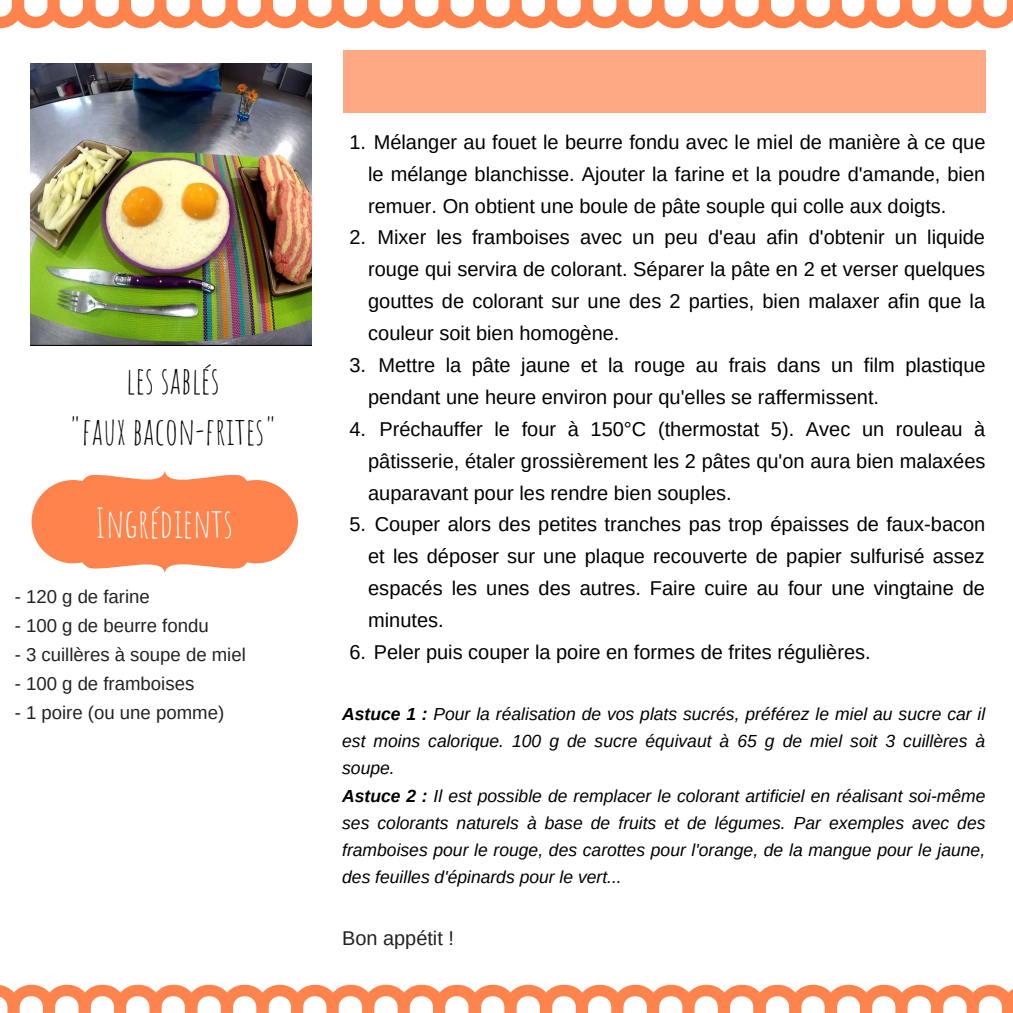
<style>
.page{position:relative;width:1013px;height:1013px;background:#fff}
.page>*{position:absolute;margin:0;border:0;box-sizing:border-box;transform-origin:0 0}
.t1{font:39.75px "Amatic SC";color:#fff}
.t2{font:37.12px/51.5px "Amatic SC";color:#000;text-align:center}
.t3{font:20px/31.9px "Arimo";color:#000;text-align:justify}
.t4{font:19.88px "Arimo";color:#222}
.t5{font:18.62px "Arimo";color:#222}
.t6{font:italic 17.5px/27.2px "Arimo";color:#000}
.s1{font-weight:700}
</style>
<div class="page">
<svg style="left:0;top:0;width:1012px;height:28px"></svg>
<svg style="left:32px;top:470px;width:266px;height:103px"></svg>
<div style="left:343px;top:51px;width:642px;height:61px;background:#ffa984"></div>
<svg style="left:0;top:984px;width:1012px;height:28px"></svg>
<img style="left:31px;top:64px;width:280px;height:281px">
<h2 class="t2" style="left:69px;top:353px;width:209px">les sablés<br>"faux bacon-frites"</h2>
<h1 class="t1" style="left:95px;top:497px;width:139px">Ingrédients</h1>
<p class="t5" style="left:15px;top:586px;width:137px">- 120 g de farine</p>
<p class="t5" style="left:15px;top:615px;width:195px">- 100 g de beurre fondu</p>
<p class="t5" style="left:15px;top:644px;width:233px">- 3 cuillères à soupe de miel</p>
<p class="t5" style="left:15px;top:673px;width:181px">- 100 g de framboises</p>
<p class="t5" style="left:15px;top:702px;width:211px">- 1 poire (ou une pomme)</p>
<p class="t3" style="left:349px;top:126px;width:637px">1. Mélanger au fouet le beurre fondu avec le miel de manière à ce que</p>
<p class="t3" style="left:368px;top:158px;width:618px">le mélange blanchisse. Ajouter la farine et la poudre d'amande, bien</p>
<p class="t3" style="left:368px;top:190px;width:580px">remuer. On obtient une boule de pâte souple qui colle aux doigts.</p>
<p class="t3" style="left:377px;top:221px;width:609px">Mixer les framboises avec un peu d'eau afin d'obtenir un liquide</p>
<p class="t3" style="left:368px;top:253px;width:618px">rouge qui servira de colorant. Séparer la pâte en 2 et verser quelques</p>
<p class="t3" style="left:368px;top:285px;width:618px">gouttes de colorant sur une des 2 parties, bien malaxer afin que la</p>
<p class="t3" style="left:368px;top:317px;width:253px">couleur soit bien homogène.</p>
<p class="t3" style="left:378px;top:349px;width:608px">Mettre la pâte jaune et la rouge au frais dans un film plastique</p>
<p class="t3" style="left:368px;top:381px;width:512px">pendant une heure environ pour qu'elles se raffermissent.</p>
<p class="t3" style="left:379px;top:413px;width:607px">Préchauffer le four à 150°C (thermostat 5). Avec un rouleau à</p>
<p class="t3" style="left:368px;top:445px;width:618px">pâtisserie, étaler grossièrement les 2 pâtes qu'on aura bien malaxées</p>
<p class="t3" style="left:368px;top:476px;width:365px">auparavant pour les rendre bien souples.</p>
<p class="t3" style="left:368px;top:508px;width:618px;text-indent:-19px">5. Couper alors des petites tranches pas trop épaisses de faux-bacon et les déposer sur une plaque recouverte de papier sulfurisé assez espacés les unes des autres. Faire cuire au four une vingtaine de minutes.</p>
<p class="t3" style="left:349px;top:636px;width:522px">6. Peler puis couper la poire en formes de frites régulières.</p>
<p class="t3" style="left:349px;top:221px;width:18px">2.</p>
<p class="t3" style="left:349px;top:349px;width:18px">3.</p>
<p class="t3" style="left:349px;top:413px;width:18px">4.</p>
<p class="t6" style="left:342px;top:700px;width:645px"><span class="s1">Astuce 1 :</span> Pour la réalisation de vos plats sucrés, préférez le miel au sucre car il est moins calorique. 100 g de sucre équivaut à 65 g de miel soit 3 cuillères à soupe.<br><span class="s1">Astuce 2 :</span> Il est possible de remplacer le colorant artificiel en réalisant soi-même ses colorants naturels à base de fruits et de légumes. Par exemples avec des framboises pour le rouge, des carottes pour l'orange, de la mangue pour le jaune, des feuilles d'épinards pour le vert...</p>
<p class="t4" style="left:342px;top:927px;width:113px">Bon appétit !</p>
</div>
